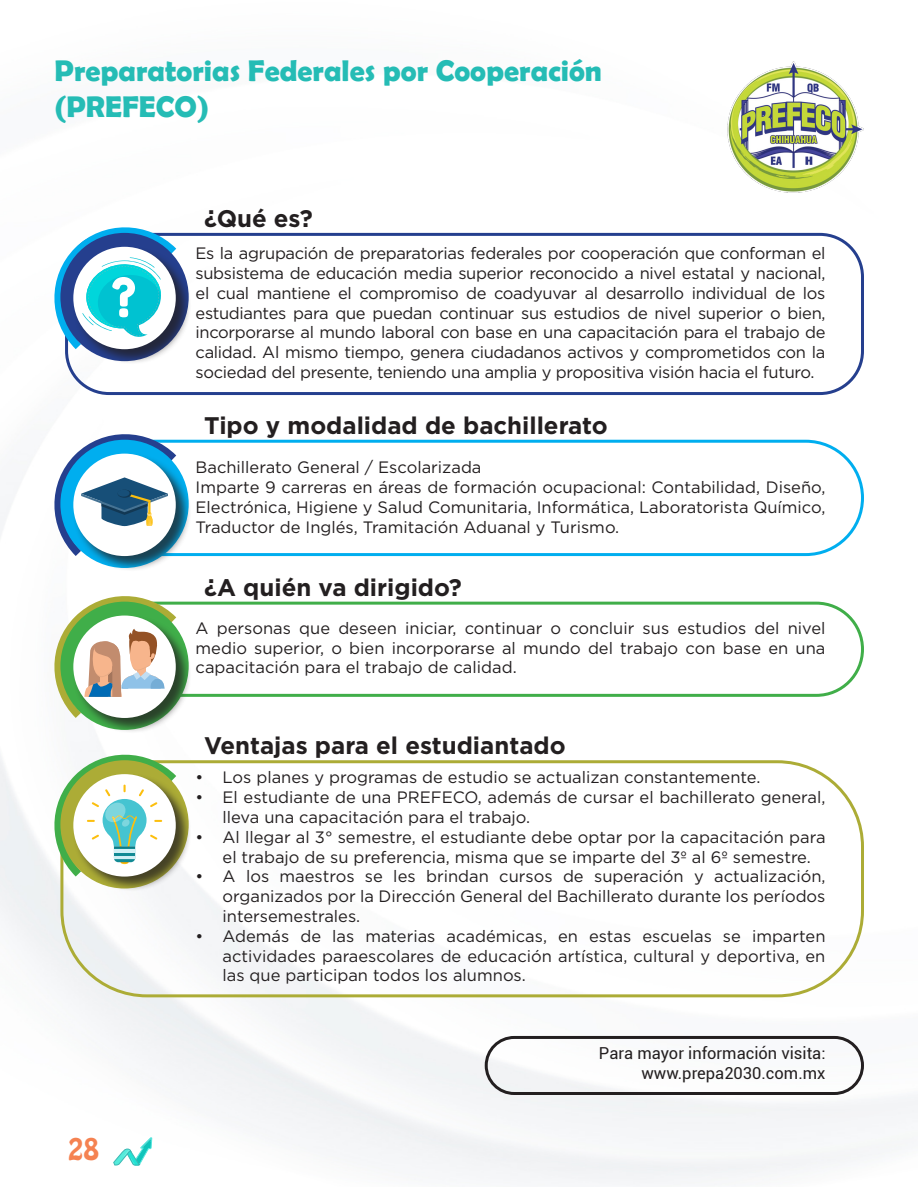
<style>
.page{position:relative;width:918px;height:1188px;background:#fff}
.page>*{position:absolute;margin:0;border:0;box-sizing:border-box;transform-origin:0 0}
.t1{font:700 30px/36px "Berlin Sans FB Demi";color:#25bcb5}
.t2{font:27px "Hobo Std";color:#f58251}
.t3{font:700 24px "Gotham";color:#231f20}
.t4{font:16.5px/19.8px "Gotham";color:#231f20;text-align:justify}
.t5{font:16.5px "Roboto";color:#231f20}
</style>
<div class="page">
<img style="left:0;top:232px;width:918px;height:952px">
<svg style="left:113px;top:1137px;width:39px;height:29px"></svg>
<div style="left:65px;top:233px;width:799px;height:162px;border:3px solid #253f8e;border-radius:43px"></div>
<div style="left:88px;top:440px;width:776px;height:116px;border:3px solid #00aeef;border-radius:57px"></div>
<div style="left:94px;top:602px;width:770px;height:95px;border:3px solid #40ae49;border-radius:46px"></div>
<div style="left:60px;top:760px;width:804px;height:237px;border:3px solid #acac36;border-radius:85px"></div>
<img style="left:727px;top:61px;width:137px;height:132px">
<div style="left:73px;top:246px;width:118px;height:119px;background:#231f20;opacity:.75"></div>
<div style="left:73px;top:453px;width:118px;height:119px;background:#231f20;opacity:.75"></div>
<div style="left:73px;top:615px;width:118px;height:119px;background:#231f20;opacity:.75"></div>
<div style="left:73px;top:773px;width:118px;height:119px;background:#231f20;opacity:.75"></div>
<svg style="left:41px;top:227px;width:143px;height:130px"></svg>
<svg style="left:41px;top:431px;width:143px;height:133px"></svg>
<div style="left:118px;top:490px;width:12px;height:7px;background:#174f78;border-radius:50%"></div>
<svg style="left:41px;top:593px;width:143px;height:133px"></svg>
<svg style="left:41px;top:752px;width:143px;height:133px"></svg>
<div style="left:485px;top:1036px;width:379px;height:59px;border:3px solid #231f20;border-radius:28px"></div>
<p class="t1" style="left:54px;top:53px;width:549px">Preparatorias Federales por Cooperación (PREFECO)</p>
<p class="t3" style="left:204px;top:202px;width:110px">¿Qué es?</p>
<p class="t4" style="left:196px;top:243px;width:631px">Es la agrupación de preparatorias federales por cooperación que conforman el subsistema de educación media superior reconocido a nivel estatal y nacional, el cual mantiene el compromiso de coadyuvar al desarrollo individual de los estudiantes para que puedan continuar sus estudios de nivel superior o bien, incorporarse al mundo laboral con base en una capacitación para el trabajo de calidad. Al mismo tiempo, genera ciudadanos activos y comprometidos con la sociedad del presente, teniendo una amplia y propositiva visión hacia el futuro.</p>
<p class="t3" style="left:204px;top:409px;width:405px">Tipo y modalidad de bachillerato</p>
<p class="t4" style="left:196px;top:457px;width:287px">Bachillerato General / Escolarizada</p>
<p class="t4" style="left:196px;top:477px;width:631px">Imparte 9 carreras en áreas de formación ocupacional: Contabilidad, Diseño, Electrónica, Higiene y Salud Comunitaria, Informática, Laboratorista Químico, Traductor de Inglés, Tramitación Aduanal y Turismo.</p>
<p class="t3" style="left:204px;top:571px;width:259px">¿A quién va dirigido?</p>
<p class="t4" style="left:196px;top:618px;width:631px">A personas que deseen iniciar, continuar o concluir sus estudios del nivel medio superior, o bien incorporarse al mundo del trabajo con base en una capacitación para el trabajo de calidad.</p>
<p class="t3" style="left:204px;top:730px;width:363px">Ventajas para el estudiantado</p>
<p class="t4" style="left:196px;top:767px;width:566px">• Los planes y programas de estudio se actualizan constantemente.</p>
<p class="t4" style="left:223px;top:787px;width:604px;text-indent:-27px">• El estudiante de una PREFECO, además de cursar el bachillerato general, lleva una capacitación para el trabajo.</p>
<p class="t4" style="left:223px;top:827px;width:604px;text-indent:-27px">• Al llegar al 3° semestre, el estudiante debe optar por la capacitación para el trabajo de su preferencia, misma que se imparte del 3º al 6º semestre.</p>
<p class="t4" style="left:223px;top:866px;width:604px;text-indent:-27px">• A los maestros se les brindan cursos de superación y actualización, organizados por la Dirección General del Bachillerato durante los períodos intersemestrales.</p>
<p class="t4" style="left:223px;top:926px;width:604px;text-indent:-27px">• Además de las materias académicas, en estas escuelas se imparten actividades paraescolares de educación artística, cultural y deportiva, en las que participan todos los alumnos.</p>
<h2 class="t2" style="left:68px;top:1130px;width:33px">28</h2>
<p class="t5" style="left:599px;top:1042px;width:228px">Para mayor información visita:</p>
<p class="t5" style="left:641px;top:1062px;width:186px">www.prepa2030.com.mx</p>
</div>
